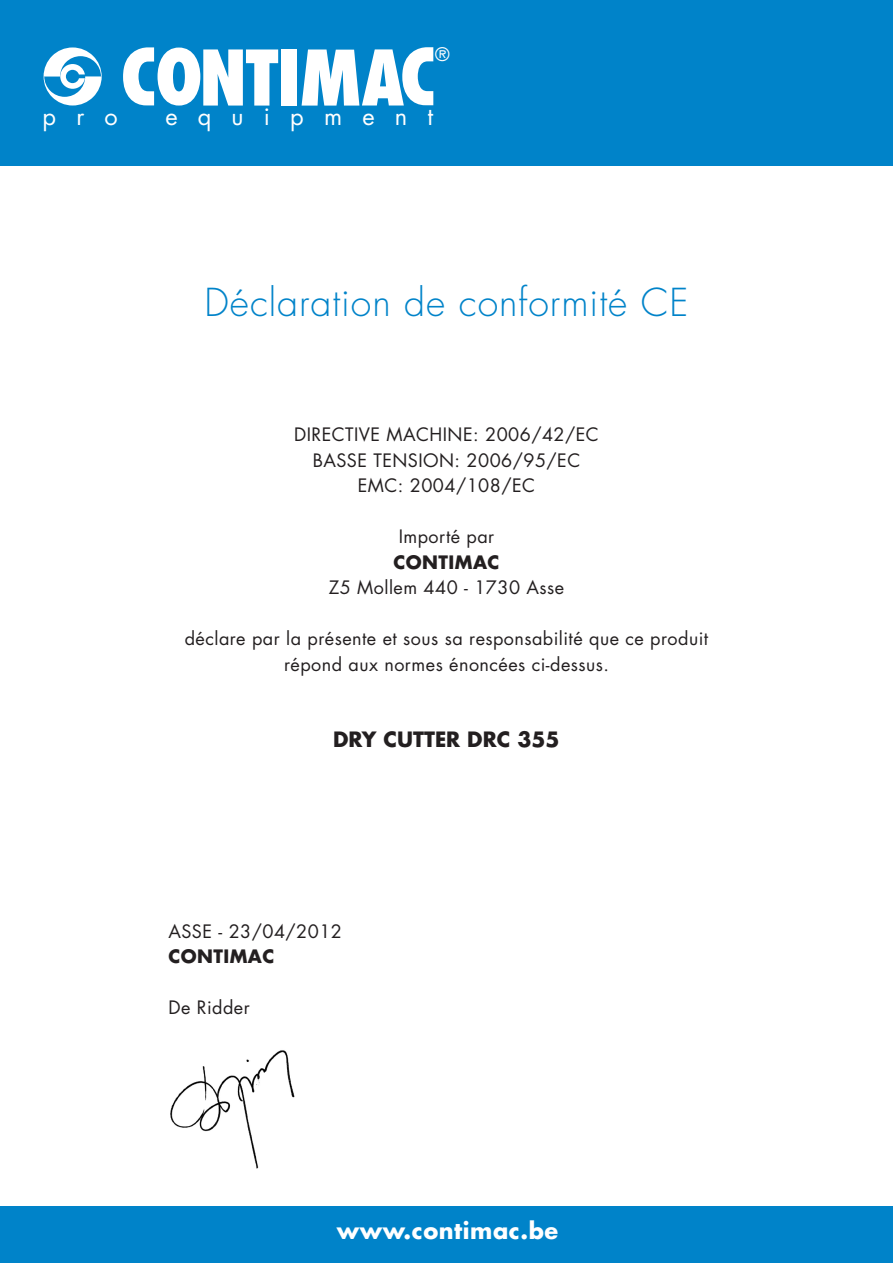
<style>
.page{position:relative;width:893px;height:1263px;background:#fff}
.page>*{position:absolute;margin:0;border:0;box-sizing:border-box;transform-origin:0 0}
.t1{font:300 37.5px "Futura";letter-spacing:.025em;color:#0083c9}
.t2{font:23.55px "Futura";letter-spacing:.855em;color:#fff}
.t3{font:700 22.5px "Futura";letter-spacing:.025em;color:#fff}
.t4{font:700 20.55px "Futura";color:#231f20}
.t5{font:18.15px "Futura";color:#fff}
.t6{font:18px "Futura";letter-spacing:.025em;color:#231f20}
.t7{font:700 18px "Futura";letter-spacing:.025em;color:#231f20}
</style>
<div class="page">
<div style="left:1px;top:0;width:892px;height:166px;background:#0083c9"></div>
<div style="left:281px;top:49px;width:15px;height:57px;background:#fff"></div>
<svg style="left:302px;top:47px;width:131px;height:59px"></svg>
<svg style="left:123px;top:47px;width:155px;height:59px"></svg>
<svg style="left:44px;top:47px;width:58px;height:58px"></svg>
<div style="left:1px;top:1206px;width:892px;height:57px;background:#0083c9"></div>
<img style="left:170px;top:1050px;width:124px;height:119px">
<p class="t5" style="left:435px;top:42px;width:16px">®</p>
<p class="t2" style="left:43px;top:101px;width:77px">pro</p>
<p class="t2" style="left:165px;top:101px;width:269px">equipment</p>
<p class="t1" style="left:205px;top:279px;width:485px">Déclaration de conformité CE</p>
<p class="t6" style="left:294px;top:422px;width:306px">DIRECTIVE MACHINE: 2006/42/EC</p>
<p class="t6" style="left:313px;top:447px;width:269px">BASSE TENSION: 2006/95/EC</p>
<p class="t6" style="left:358px;top:473px;width:179px">EMC: 2004/108/EC</p>
<p class="t6" style="left:399px;top:524px;width:97px">Importé par</p>
<p class="t7" style="left:394px;top:549px;width:107px">CONTIMAC</p>
<p class="t6" style="left:329px;top:575px;width:237px">Z5 Mollem 440 - 1730 Asse</p>
<p class="t6" style="left:185px;top:626px;width:525px">déclare par la présente et sous sa responsabilité que ce produit</p>
<p class="t6" style="left:284px;top:651px;width:326px">répond aux normes énoncées ci-dessus.</p>
<p class="t4" style="left:333px;top:725px;width:228px">DRY CUTTER DRC 355</p>
<p class="t6" style="left:168px;top:919px;width:175px">ASSE - 23/04/2012</p>
<p class="t7" style="left:168px;top:944px;width:107px">CONTIMAC</p>
<p class="t6" style="left:168px;top:995px;width:83px">De Ridder</p>
<p class="t3" style="left:337px;top:1214px;width:223px">www.contimac.be</p>
</div>
